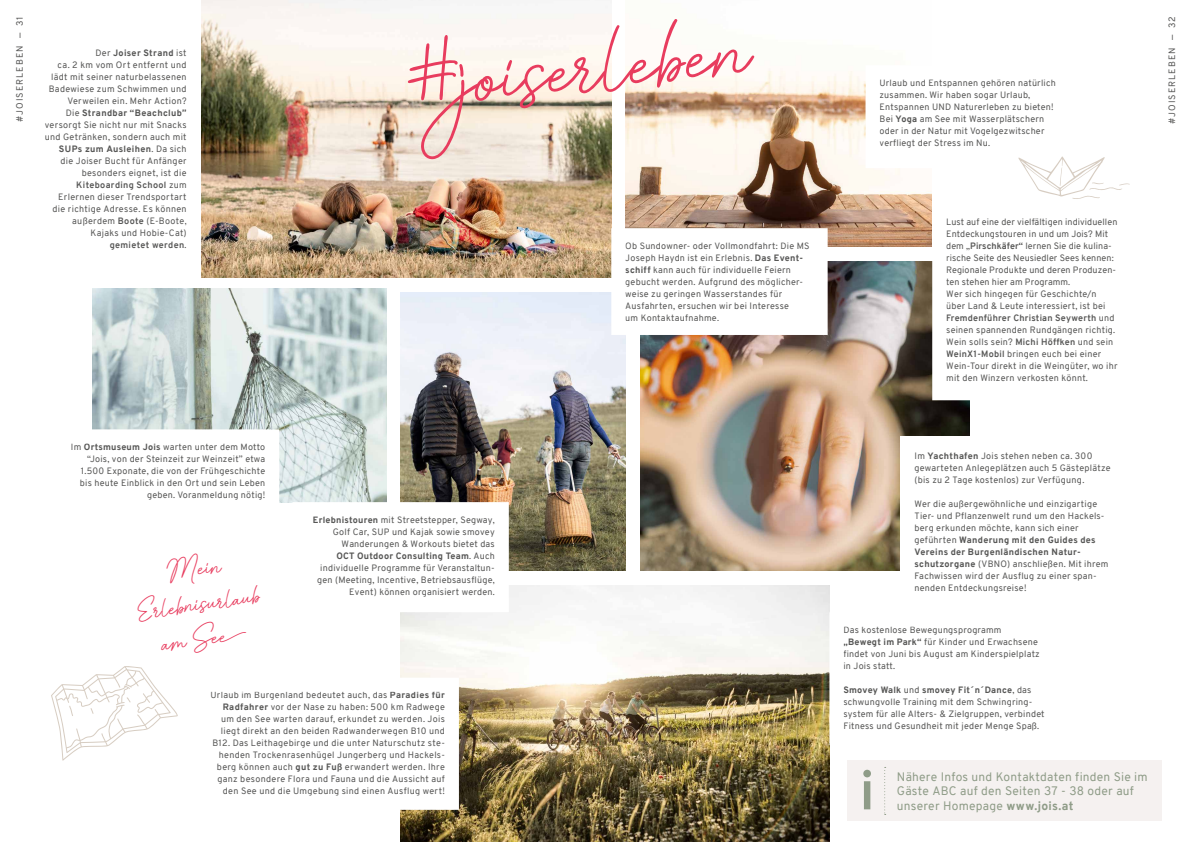
<style>
.page{position:relative;width:1191px;height:842px;background:#fff}
.page>*{position:absolute;margin:0;border:0;box-sizing:border-box;transform-origin:0 0}
.t1{font:700 100.9px "Kalista Script";color:#e83c5e}
.t2{font:700 55px "Overpass";color:#8f9c88}
.t3{font:700 28.1px/34.8px "Kalista Script";color:#e83c5e;text-align:center}
.t4{font:12px/14.4px "Overpass";letter-spacing:.02em;color:#8f9c88}
.t5{font:9px/12px "Overpass";letter-spacing:.025em;color:#575756}
.t6{font:9px "Overpass";letter-spacing:.12em;color:#575756}
.s1{font-weight:800}
.s2{font-weight:700}
</style>
<div class="page">
<img style="left:640px;top:261px;width:329px;height:310px">
<svg style="left:626px;top:65px;width:299px;height:182px"></svg>
<img style="left:201px;top:0;width:410px;height:278px">
<img style="left:401px;top:585px;width:428px;height:257px">
<img style="left:401px;top:292px;width:225px;height:279px">
<div style="left:899px;top:436px;width:218px;height:172px;background:#fff"></div>
<svg style="left:201px;top:28px;width:7px;height:250px;background:#917f5e"></svg>
<div style="left:846px;top:761px;width:315px;height:60px;background:#f5f1f0"></div>
<svg style="left:51px;top:666px;width:127px;height:95px"></svg>
<svg style="left:884px;top:767px;width:1px;height:48px"></svg>
<img style="left:93px;top:289px;width:293px;height:133px">
<svg style="left:925px;top:199px;width:45px;height:208px"></svg>
<svg style="left:400px;top:671px;width:66px;height:146px"></svg>
<svg style="left:822px;top:605px;width:8px;height:147px"></svg>
<svg style="left:92px;top:422px;width:424px;height:197px"></svg>
<svg style="left:604px;top:221px;width:230px;height:121px"></svg>
<svg style="left:858px;top:65px;width:271px;height:134px"></svg>
<p class="t6" style="left:13px;top:122px;width:107px;rotate:-90deg">#JOISERLEBEN — 31</p>
<p class="t6" style="left:1165px;top:124px;width:109px;rotate:-90deg">#JOISERLEBEN — 32</p>
<h1 class="t1" style="left:400px;top:12px;width:377px;rotate:-6deg">#joiser leben</h1>
<p class="t5" style="left:45px;top:47px;width:143px;text-align:right">Der <span class="s1">Joiser Strand</span> ist<br>ca. 2 km vom Ort entfernt und lädt mit seiner naturbelassenen<br>Badewiese zum Schwimmen und<br>Verweilen ein. Mehr Action?<br>Die <span class="s1">Strandbar “Beachclub” </span>versorgt Sie nicht nur mit Snacks und Getränken, sondern auch mit<br><span class="s1">SUPs zum Ausleihen</span>. Da sich die Joiser Bucht für Anfänger besonders eignet, ist die<br><span class="s2">Kiteboarding School</span> zum<br>Erlernen dieser Trendsportart die richtige Adresse. Es können außerdem <span class="s2">Boote</span> (E-Boote,<br>Kajaks und Hobie-Cat)<br><span class="s2">gemietet werden</span>.</p>
<p class="t5" style="left:879px;top:77px;width:178px">Urlaub und Entspannen gehören natürlich zusammen. Wir haben sogar Urlaub, Entspannen UND Naturerleben zu bieten!<br>Bei <span class="s1">Yoga</span> am See mit Wasserplätschern oder in der Natur mit Vogelgezwitscher verfliegt der Stress im Nu.</p>
<p class="t5" style="left:946px;top:216px;width:173px">Lust auf eine der vielfältigen individuellen Entdeckungstouren in und um Jois? Mit dem „<span class="s2">Pirschkäfer“</span> lernen Sie die kulina&shy;rische Seite des Neusiedler Sees kennen:<br>Regionale Produkte und deren Produzen&shy;ten stehen hier am Programm.<br>Wer sich hingegen für Geschichte/n über Land &amp; Leute interessiert, ist bei <span class="s2">Fremdenführer Christian Seywerth</span> und seinen spannenden Rundgängen richtig.<br>Wein solls sein? <span class="s2">Michi Höffken</span> und sein <span class="s2">WeinX1-Mobil</span> bringen euch bei einer Wein-Tour direkt in die Weingüter, wo ihr mit den Winzern verkosten könnt.</p>
<p class="t5" style="left:625px;top:240px;width:186px">Ob Sundowner- oder Vollmondfahrt: Die MS Joseph Haydn ist ein Erlebnis. <span class="s1">Das Event&shy;schiff</span> kann auch für individuelle Feiern gebucht werden. Aufgrund des möglicher&shy;weise zu geringen Wasserstandes für Ausfahrten, ersuchen wir bei Interesse<br>um Kontaktaufnahme.</p>
<p class="t5" style="left:71px;top:441px;width:196px;text-align:right">Im <span class="s1">Ortsmuseum Jois</span> warten unter dem Motto “Jois, von der Steinzeit zur Weinzeit” etwa 1.500 Exponate, die von der Frühgeschichte bis heute Einblick in den Ort und sein Leben geben. Voranmeldung nötig!</p>
<h3 class="t3" style="left:130px;top:557px;width:125px;rotate:-8deg">Mein<br>Erlebnisurlaub am S ee</h3>
<p class="t5" style="left:313px;top:514px;width:183px;text-align:right"><span class="s1">Erlebnistouren</span> mit Streetstepper, Segway, Golf Car, SUP und Kajak sowie smovey Wanderungen &amp; Workouts bietet das<br><span class="s1">OCT Outdoor Consulting Team</span>. Auch individuelle Programme für Veranstaltun&shy;gen (Meeting, Incentive, Betriebsausflüge, Event) können organisiert werden.</p>
<p class="t5" style="left:210px;top:689px;width:236px;text-align:right">Urlaub im Burgenland bedeutet auch, das <span class="s1">Paradies für Radfahrer</span> vor der Nase zu haben: 500 km Radwege um den See warten darauf, erkundet zu werden. Jois liegt direkt an den beiden Radwanderwegen B10 und B12. Das Leithagebirge und die unter Naturschutz ste&shy;henden Trockenrasenhügel Jungerberg und Hackels&shy;berg können auch <span class="s1">gut zu Fuß</span> erwandert werden. Ihre ganz besondere Flora und Fauna und die Aussicht auf den See und die Umgebung sind einen Ausflug wert!</p>
<p class="t5" style="left:914px;top:450px;width:197px">Im <span class="s1">Yachthafen</span> Jois stehen neben ca. 300 gewarteten Anlegeplätzen auch 5 Gästeplätze (bis zu 2 Tage kostenlos) zur Verfügung.</p>
<p class="t5" style="left:914px;top:498px;width:196px">Wer die außergewöhnliche und einzigartige Tier- und Pflanzenwelt rund um den Hackels&shy;berg erkunden möchte, kann sich einer geführten <span class="s1">Wanderung mit den Guides des Vereins der Burgenländischen Natur&shy;schutzorgane</span> (VBNO) anschließen. Mit ihrem Fachwissen wird der Ausflug zu einer span&shy;nenden Entdeckungsreise!</p>
<p class="t5" style="left:843px;top:624px;width:198px">Das kostenlose Bewegungsprogramm <span class="s1">„Bewegt im Park“</span> für Kinder und Erwachsene findet von Juni bis August am Kinderspielplatz in Jois statt.</p>
<p class="t5" style="left:843px;top:684px;width:203px"><span class="s1">Smovey Walk</span> und <span class="s1">smovey Fit´n´Dance</span>, das schwungvolle Training mit dem Schwingring&shy;system für alle Alters- &amp; Zielgruppen, verbindet Fitness und Gesundheit mit jeder Menge Spaß.</p>
<h2 class="t2" style="left:859px;top:751px;width:16px">i</h2>
<h3 class="t4" style="left:897px;top:770px;width:252px">Nähere Infos und Kontaktdaten finden Sie im<br>Gäste ABC auf den Seiten 37 - 38 oder auf unserer Homepage <span class="s1">www.jois.at</span></h3>
</div>
